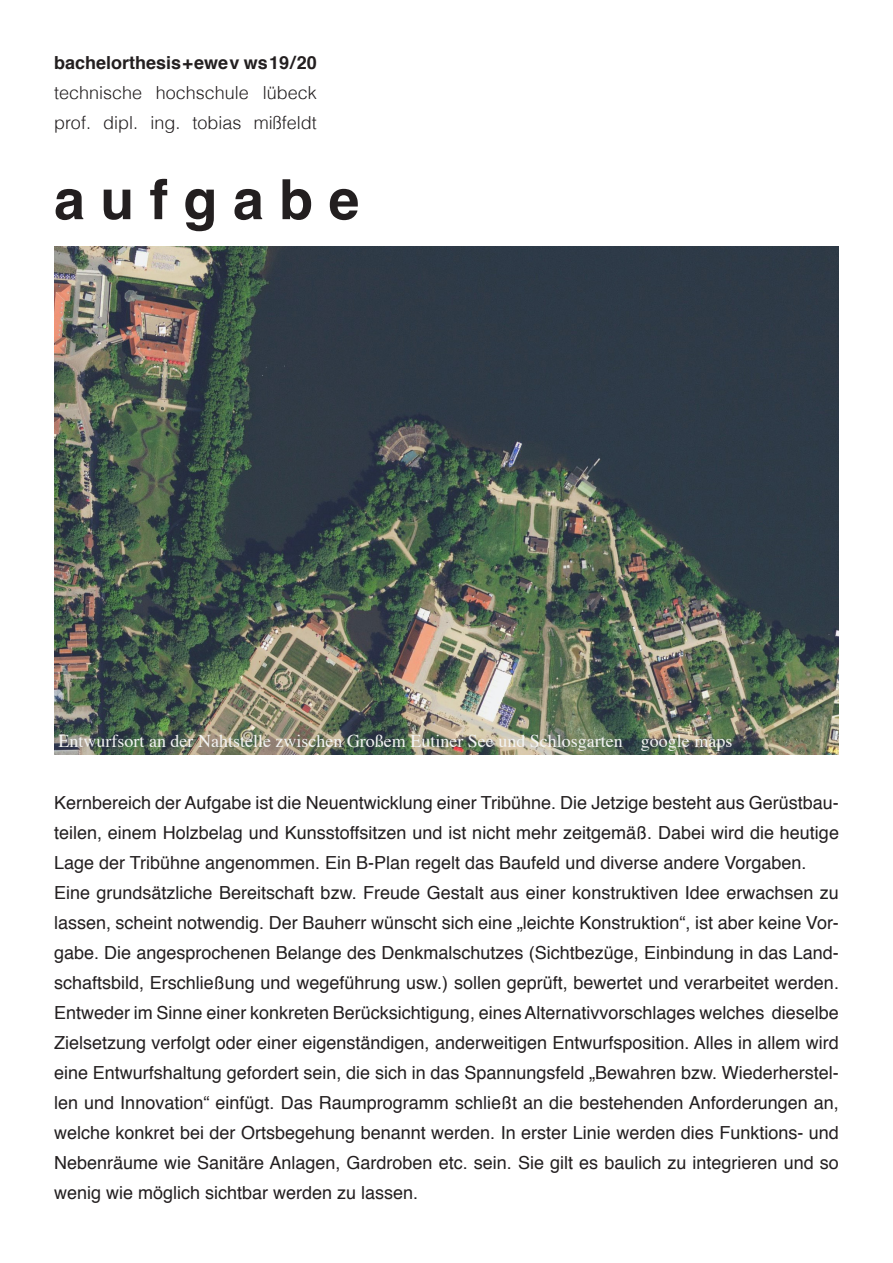
<style>
.page{position:relative;width:893px;height:1263px;background:#fff}
.page>*{position:absolute;margin:0;border:0;box-sizing:border-box;transform-origin:0 0}
.t1{font:700 55.5px "Helvetica";color:#231f20}
.t2{font:18px/30px "Helvetica";color:#231f20;text-align:justify}
.t3{font:18px "Times";color:#f4f5f5}
.t4{font:300 18px/30px "Helvetica";color:#231f20}
.t5{font:700 18px "Helvetica";color:#231f20}
</style>
<div class="page">
<img style="left:54px;top:246px;width:785px;height:508px">
<p class="t5" style="left:54px;top:48px;width:264px">bachelorthesis + ewe v ws 19 / 20</p>
<p class="t4" style="left:54px;top:76px;width:264px">technische hochschule lübeck prof. dipl. ing. tobias mißfeldt</p>
<p class="t1" style="left:54px;top:155px;width:307px">a u f g a b e</p>
<p class="t3" style="left:59px;top:724px;width:675px">Entwurfsort an der Nahtstelle zwischen Großem Eutiner See und Schlosgarten google maps</p>
<p class="t2" style="left:54px;top:789px;width:786px">Kernbereich der Aufgabe ist die Neuentwicklung einer Tribühne. Die Jetzige besteht aus Gerüstbau&shy;teilen, einem Holzbelag und Kunsstoffsitzen und ist nicht mehr zeitgemäß. Dabei wird die heutige Lage der Tribühne angenommen. Ein B-Plan regelt das Baufeld und diverse andere Vorgaben.</p>
<p class="t2" style="left:54px;top:879px;width:786px">Eine grundsätzliche Bereitschaft bzw. Freude Gestalt aus einer konstruktiven Idee erwachsen zu lassen, scheint notwendig. Der Bauherr wünscht sich eine „leichte Konstruktion“, ist aber keine Vor&shy;gabe. Die angesprochenen Belange des Denkmalschutzes (Sichtbezüge, Einbindung in das Land&shy;schaftsbild, Erschließung und wegeführung usw.) sollen geprüft, bewertet und verarbeitet werden.<br>Entweder im Sinne einer konkreten Berücksichtigung, eines Alternativvorschlages welches dieselbe Zielsetzung verfolgt oder einer eigenständigen, anderweitigen Entwurfsposition. Alles in allem wird eine Entwurfshaltung gefordert sein, die sich in das Spannungsfeld „Bewahren bzw. Wiederherstel&shy;len und Innovation“ einfügt. Das Raumprogramm schließt an die bestehenden Anforderungen an, welche konkret bei der Ortsbegehung benannt werden. In erster Linie werden dies Funktions- und Nebenräume wie Sanitäre Anlagen, Gardroben etc. sein. Sie gilt es baulich zu integrieren und so wenig wie möglich sichtbar werden zu lassen.</p>
</div>
